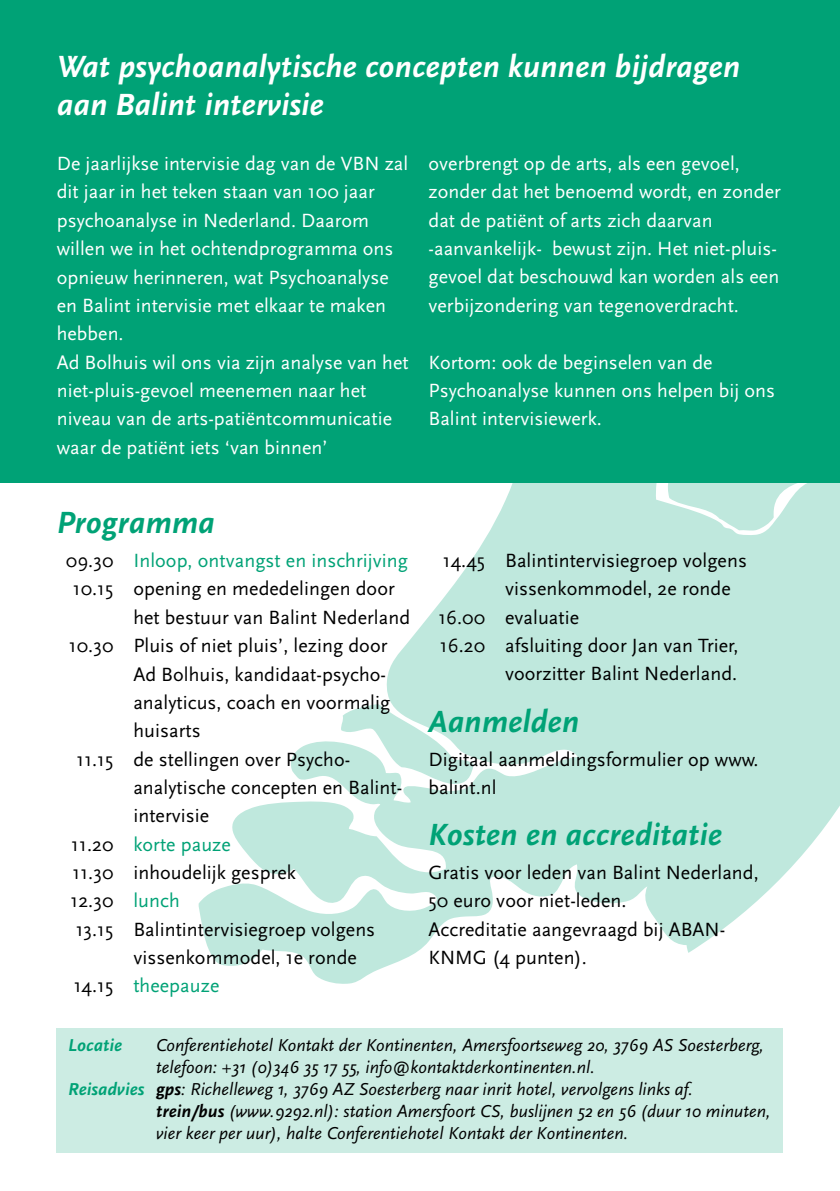
<style>
.page{position:relative;width:840px;height:1191px;background:#fff}
.page>*{position:absolute;margin:0;border:0;box-sizing:border-box;transform-origin:0 0}
.t1{font:italic 700 32px/38.4px "Scala Sans";letter-spacing:.005em;color:#fff}
.t2{font:italic 700 32px "Scala Sans";letter-spacing:.005em;color:#00a276}
.t3{font:20px/28.4px "Scala Sans";letter-spacing:.005em;color:#fff}
.t4{font:20px/28.4px "Scala Sans";letter-spacing:.005em;color:#000}
.t5{font:20px "Scala Sans";letter-spacing:.005em;color:#00a276}
.t6{font:italic 18px "Scala Sans";letter-spacing:.005em;color:#000}
.t7{font:italic 700 18px "Scala Sans";letter-spacing:.005em;color:#00a276}
.s1{color:#000}
.s2{color:#00a276}
.s3{font-weight:700;color:#00a276}
.s4{font-weight:700}
</style>
<div class="page">
<div style="left:57px;top:1028px;width:725px;height:124px;background:#ccece3"></div>
<svg style="left:198px;top:482px;width:641px;height:501px;fill:#bfe8dd"></svg>
<div style="left:0;top:0;width:839px;height:482px;background:#00a276"></div>
<h1 class="t1" style="left:57px;top:48px;width:684px">Wat psychoanalytische concepten kunnen bijdragen aan Balint intervisie</h1>
<p class="t3" style="left:57px;top:150px;width:353px">De jaarlijkse intervisie dag van de VBN zal dit jaar in het teken staan van 100 jaar psychoanalyse in Nederland. Daarom willen we in het ochtendprogramma ons opnieuw herinneren, wat Psychoanalyse en Balint intervisie met elkaar te maken hebben.<br>Ad Bolhuis wil ons via zijn analyse van het niet-pluis-gevoel meenemen naar het niveau van de arts-patiëntcommunicatie waar de patiënt iets ‘van binnen’</p>
<p class="t3" style="left:428px;top:150px;width:353px">overbrengt op de arts, als een gevoel, zonder dat het benoemd wordt, en zonder dat de patiënt of arts zich daarvan -aanvankelijk- bewust zijn. Het niet-pluis&shy;gevoel dat beschouwd kan worden als een verbijzondering van tegenoverdracht.</p>
<p class="t3" style="left:428px;top:348px;width:348px">Kortom: ook de beginselen van de<br>Psychoanalyse kunnen ons helpen bij ons<br>Balint intervisiewerk.</p>
<h1 class="t2" style="left:57px;top:505px;width:159px">Programma</h1>
<p class="t5" style="left:66px;top:550px;width:343px"><span class="s1">09.30</span> Inloop, ontvangst en inschrijving</p>
<p class="t4" style="left:73px;top:575px;width:323px">10.15 opening en mededelingen door</p>
<p class="t4" style="left:133px;top:603px;width:278px">het bestuur van Balint Nederland</p>
<p class="t4" style="left:69px;top:632px;width:320px">10.30 Pluis of niet pluis’, lezing door</p>
<p class="t4" style="left:133px;top:660px;width:254px">Ad Bolhuis, kandidaat-psycho-</p>
<p class="t4" style="left:133px;top:688px;width:258px">analyticus, coach en voormalig</p>
<p class="t4" style="left:133px;top:717px;width:69px">huisarts</p>
<p class="t4" style="left:76px;top:745px;width:275px">11.15 de stellingen over Psycho-</p>
<p class="t4" style="left:133px;top:773px;width:270px">analytische concepten en Balint-</p>
<p class="t4" style="left:133px;top:802px;width:77px">intervisie</p>
<p class="t5" style="left:71px;top:833px;width:161px"><span class="s1">11.20</span> korte pauze</p>
<p class="t4" style="left:72px;top:858px;width:225px">11.30 inhoudelijk gesprek</p>
<p class="t4" style="left:70px;top:887px;width:111px">12.30 <span class="s2">lunch</span></p>
<p class="t4" style="left:76px;top:915px;width:301px">13.15 Balintintervisiegroep volgens</p>
<p class="t4" style="left:133px;top:943px;width:225px">vissenkommodel, 1e ronde</p>
<p class="t5" style="left:74px;top:975px;width:147px"><span class="s1">14.15</span> theepauze</p>
<p class="t4" style="left:442px;top:547px;width:305px">14.45 Balintintervisiegroep volgens</p>
<p class="t4" style="left:505px;top:575px;width:227px">vissenkommodel, 2e ronde</p>
<p class="t4" style="left:438px;top:603px;width:142px">16.00 evaluatie</p>
<p class="t4" style="left:439px;top:632px;width:300px">16.20 afsluiting door Jan van Trier,</p>
<p class="t4" style="left:505px;top:660px;width:233px">voorzitter Balint Nederland.</p>
<h1 class="t2" style="left:428px;top:704px;width:152px">Aanmelden</h1>
<p class="t4" style="left:428px;top:745px;width:331px">Digitaal aanmeldingsformulier op www. balint.nl</p>
<h1 class="t2" style="left:428px;top:817px;width:295px">Kosten en accreditatie</h1>
<p class="t4" style="left:428px;top:858px;width:331px">Gratis voor leden van Balint Nederland,<br>50 euro voor niet-leden.<br>Accreditatie aangevraagd bij ABAN-<br>KNMG (4 punten).</p>
<p class="t7" style="left:68px;top:1035px;width:55px">Locatie</p>
<p class="t6" style="left:156px;top:1035px;width:609px">Conferentiehotel Kontakt der Kontinenten, Amersfoortseweg 20, 3769 AS Soesterberg,</p>
<p class="t6" style="left:156px;top:1057px;width:440px">telefoon: +31 (0)346 35 17 55, info@kontaktderkontinenten.nl.</p>
<p class="t6" style="left:68px;top:1079px;width:626px"><span class="s3">Reisadvies</span> <span class="s4">gps</span>: Richelleweg 1, 3769 AZ Soesterberg naar inrit hotel, vervolgens links af.</p>
<p class="t6" style="left:156px;top:1101px;width:615px"><span class="s4">trein/bus</span> (www.9292.nl): station Amersfoort CS, buslijnen 52 en 56 (duur 10 minuten,</p>
<p class="t6" style="left:156px;top:1123px;width:473px">vier keer per uur), halte Conferentiehotel Kontakt der Kontinenten.</p>
</div>
